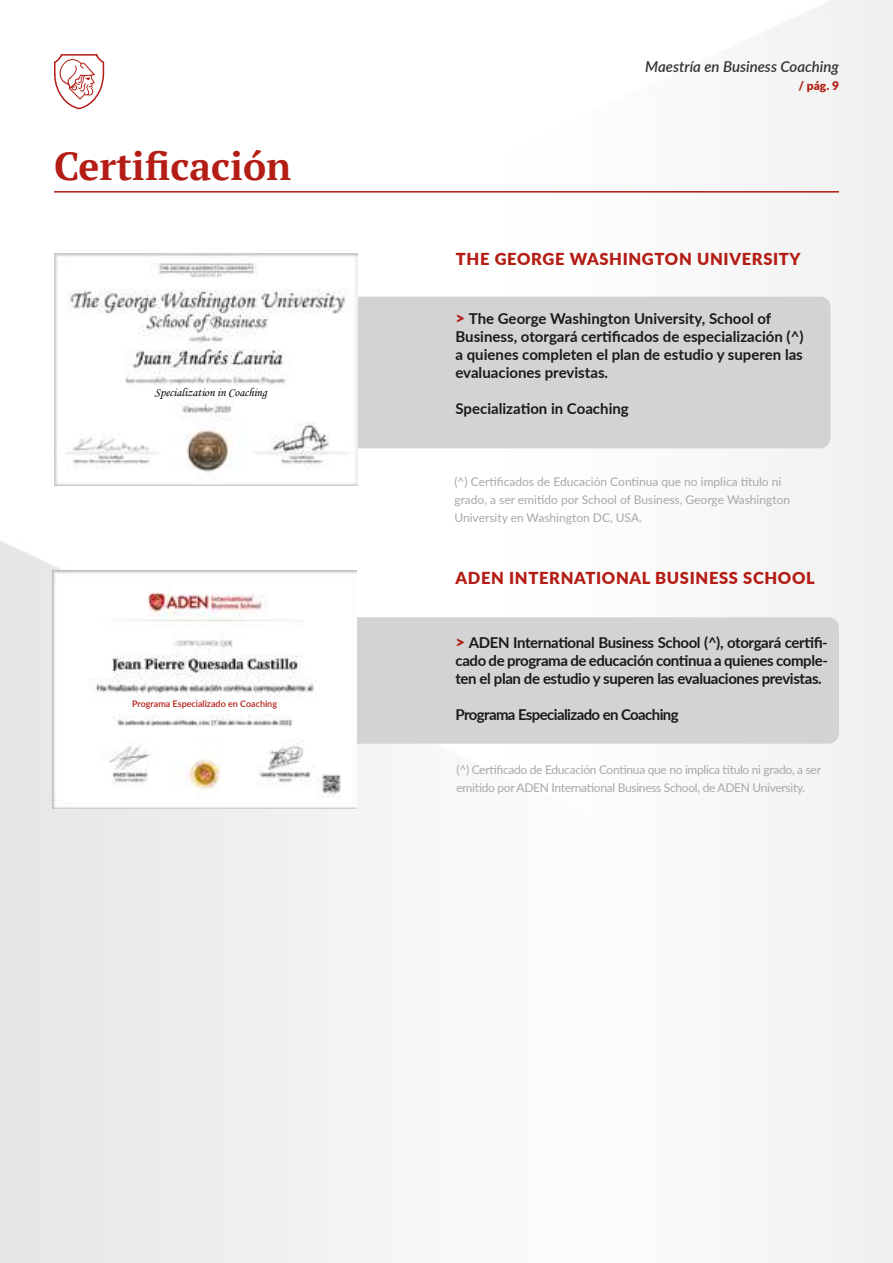
<style>
.page{position:relative;width:893px;height:1263px;background:#fff}
.page>*{position:absolute;margin:0;border:0;box-sizing:border-box;transform-origin:0 0}
.t1{font:700 39px "PT Serif";color:#b31d15}
.t2{font:900 16.5px "Lato";letter-spacing:.04em;color:#b31d15}
.t3{font:700 15px/18px "Lato";color:#1a1a1a;text-align:justify}
.t4{font:700 15px "Lato";letter-spacing:-.04em;color:#1a1a1a}
.t5{font:italic 600 15px "Lato";color:#333}
.t6{font:12px/18px "Lato";letter-spacing:-.01em;color:#a7a7a7}
.t7{font:12px "Monotype Corsiva";color:#000}
.t8{font:900 12px "Lato";color:#b31d15}
.t9{font:600 9px "Lato";color:#b31d15}
.s1{font-weight:900;font-size:16.5px;color:#b31d15}
</style>
<div class="page">
<svg style="left:54px;top:54px;width:51px;height:56px"></svg>
<hr style="left:54px;top:191px;width:785px;height:2px;background:#b21c14">
<div style="left:81px;top:617px;width:758px;height:127px;background:#d3d3d3;border-radius:11px"></div>
<img style="left:53px;top:571px;width:303px;height:237px">
<div style="left:81px;top:297px;width:750px;height:151px;background:#d3d3d3;border-radius:11px"></div>
<img style="left:54px;top:254px;width:303px;height:232px">
<h1 class="t1" style="left:54px;top:141px;width:239px">Certificación</h1>
<p class="t7" style="left:155px;top:385px;width:114px">Specialization in Coaching</p>
<p class="t9" style="left:132px;top:698px;width:146px">Programa Especializado en Coaching</p>
<p class="t5" style="left:645px;top:56px;width:195px">Maestría en Business Coaching</p>
<p class="t8" style="left:798px;top:77px;width:42px">/ pág. 9</p>
<p class="t2" style="left:456px;top:247px;width:346px">THE GEORGE WASHINGTON UNIVERSITY</p>
<p class="t3" style="left:455px;top:309px;width:349px;text-align:left"><span class="s1">&gt;</span> The George Washington University, School of Business, otorgará certificados de especialización (^) a quienes completen el plan de estudio y superen las evaluaciones previstas.</p>
<p class="t3" style="left:455px;top:399px;width:175px">Specialization in Coaching</p>
<p class="t6" style="left:454px;top:472px;width:337px">(^) Certificados de Educación Continua que no implica título ni grado, a ser emitido por School of Business, George Washington<br>University en Washington DC, USA.</p>
<p class="t2" style="left:455px;top:566px;width:361px">ADEN INTERNATIONAL BUSINESS SCHOOL</p>
<p class="t3" style="left:455px;top:633px;width:374px"><span class="s1">&gt;</span> ADEN International Business School (^), otorgará certifi&shy;cado de programa de educación continua a quienes comple&shy;ten el plan de estudio y superen las evaluaciones previstas.</p>
<p class="t4" style="left:455px;top:703px;width:225px">Programa Especializado en Coaching</p>
<p class="t6" style="left:456px;top:760px;width:366px">(^) Certificado de Educación Continua que no implica título ni grado, a ser emitido por ADEN International Business School, de ADEN University.</p>
</div>
